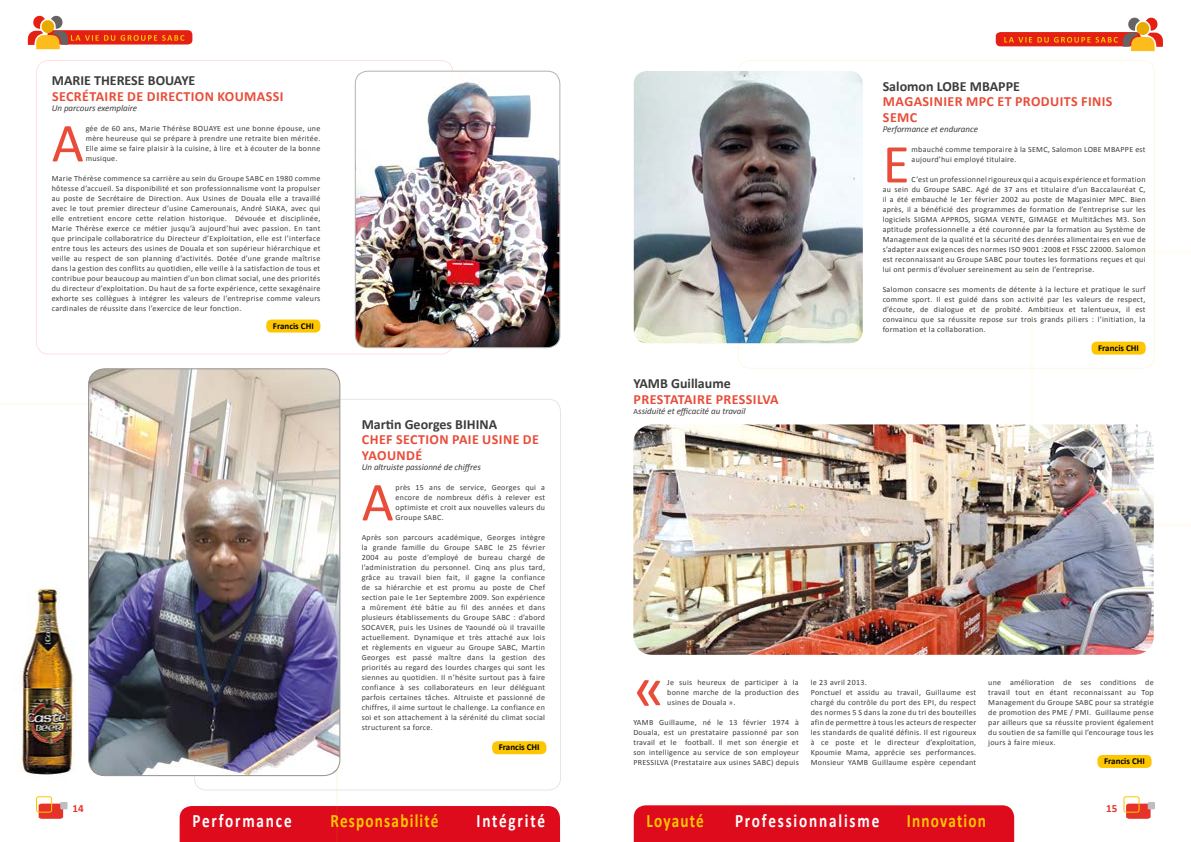
<style>
.page{position:relative;width:1191px;height:842px;background:#fff}
.page>*{position:absolute;margin:0;border:0;box-sizing:border-box;transform-origin:0 0}
.t1{font:63px "Calibri";color:#e94d39}
.t2{font:55.3px "Calibri";color:#e94d39}
.t3{font:700 19px "Calibri";letter-spacing:.12em;color:#fff;scale:.8 1}
.t4{font:700 19px "Calibri";letter-spacing:.08em;color:#fdc600;scale:.8 1}
.t5{font:700 14px/15.3px "Calibri";letter-spacing:.03em;color:#e94d39}
.t6{font:700 14px "Calibri";color:#3c3c3b}
.t7{font:700 11px "Calibri";color:#e63329}
.t8{font:italic 9px "Calibri";letter-spacing:-.005em;color:#3c3c3b}
.t9{font:700 9px "Calibri";color:#000}
.t10{font:8px/10px "Calibri";letter-spacing:.035em;color:#3c3c3b;text-align:justify}
.s1{font-style:normal;font-size:8px}
</style>
<div class="page">
<div style="left:634px;top:805px;width:380px;height:37px;background:#de0b1c"></div>
<div style="left:337px;top:806px;width:223px;height:36px;background:#de0b1c"></div>
<svg style="left:1123px;top:796px;width:27px;height:23px"></svg>
<div style="left:1147px;top:802px;width:8px;height:7px;background:#bebebe"></div>
<div style="left:48px;top:30px;width:144px;height:15px;background:#e41f13;border-radius:5px"></div>
<svg style="left:28px;top:15px;width:156px;height:34px"></svg>
<div style="left:995px;top:32px;width:145px;height:14px;background:#e41f13;border-radius:5px"></div>
<svg style="left:1004px;top:37px;width:44px;height:6px"></svg>
<svg style="left:1054px;top:17px;width:109px;height:34px"></svg>
<img style="left:633px;top:424px;width:520px;height:231px">
<div style="left:1091px;top:342px;width:54px;height:13px;background:#fdc600;border-radius:5px"></div>
<div style="left:1097px;top:755px;width:54px;height:13px;background:#fdc600;border-radius:5px"></div>
<div style="left:266px;top:320px;width:54px;height:12px;background:#fdc600;border-radius:5px"></div>
<div style="left:492px;top:741px;width:54px;height:13px;background:#fdc600;border-radius:5px"></div>
<svg style="left:0;top:403px;width:337px;height:439px"></svg>
<img style="left:355px;top:71px;width:205px;height:277px">
<div style="left:355px;top:71px;width:205px;height:277px;border:1px solid #b3b2b2;border-radius:13px"></div>
<img style="left:89px;top:369px;width:251px;height:407px">
<div style="left:88px;top:369px;width:252px;height:407px;border:1px solid #949093;border-radius:16px"></div>
<img style="left:13px;top:581px;width:73px;height:200px">
<img style="left:634px;top:71px;width:229px;height:272px">
<h3 class="t6" style="left:52px;top:72px;width:145px">MARIE THERESE BOUAYE</h3>
<h3 class="t5" style="left:52px;top:88px;width:233px">SECRÉTAIRE DE DIRECTION KOUMASSI</h3>
<p class="t8" style="left:52px;top:102px;width:87px">Un parcours exemplaire</p>
<h2 class="t2" style="left:52px;top:108px;width:33px">A</h2>
<p class="t10" style="left:86px;top:124px;width:236px">gée de 60 ans, Marie Thérèse BOUAYE est une bonne épouse, une mère heureuse qui se prépare à prendre une retraite bien méritée.<br>Elle aime se faire plaisir à la cuisine, à lire et à écouter de la bonne musique.</p>
<p class="t10" style="left:52px;top:174px;width:270px">Marie Thérèse commence sa carrière au sein du Groupe SABC en 1980 comme hôtesse d’accueil. Sa disponibilité et son professionnalisme vont la propulser au poste de Secrétaire de Direction. Aux Usines de Douala elle a travaillé avec le tout premier directeur d’usine Camerounais, André SIAKA, avec qui elle entretient encore cette relation historique. Dévouée et disciplinée, Marie Thérèse exerce ce métier jusqu’à aujourd’hui avec passion. En tant que principale collaboratrice du Directeur d’Exploitation, elle est l’interface entre tous les acteurs des usines de Douala et son supérieur hiérarchique et veille au respect de son planning d’activités. Dotée d’une grande maîtrise dans la gestion des conflits au quotidien, elle veille à la satisfaction de tous et contribue pour beaucoup au maintien d’un bon climat social, une des priorités du directeur d’exploitation. Du haut de sa forte expérience, cette sexagénaire exhorte ses collègues à intégrer les valeurs de l’entreprise comme valeurs cardinales de réussite dans l’exercice de leur fonction.</p>
<p class="t9" style="left:273px;top:320px;width:42px">Francis CHI</p>
<h3 class="t6" style="left:362px;top:415px;width:137px">Martin Georges BIHINA</h3>
<h3 class="t5" style="left:362px;top:432px;width:178px">CHEF SECTION PAIE USINE DE<br>YAOUNDÉ</h3>
<p class="t8" style="left:362px;top:461px;width:121px">Un altruiste passionné de chiffres</p>
<h2 class="t2" style="left:362px;top:467px;width:33px">A</h2>
<p class="t10" style="left:395px;top:483px;width:151px">près 15 ans de service, Georges qui a encore de nombreux défis à relever est optimiste et croit aux nouvelles valeurs du Groupe SABC.</p>
<p class="t10" style="left:362px;top:533px;width:185px">Après son parcours académique, Georges intègre la grande famille du Groupe SABC le 25 février 2004 au poste d’employé de bureau chargé de l’administration du personnel. Cinq ans plus tard, grâce au travail bien fait, il gagne la confiance de sa hiérarchie et est promu au poste de Chef section paie le 1er Septembre 2009. Son expérience a mûrement été bâtie au fil des années et dans plusieurs établissements du Groupe SABC : d’abord SOCAVER, puis les Usines de Yaoundé où il travaille actuellement. Dynamique et très attaché aux lois et règlements en vigueur au Groupe SABC, Martin Georges est passé maître dans la gestion des priorités au regard des lourdes charges qui sont les siennes au quotidien. Il n’hésite surtout pas à faire confiance à ses collaborateurs en leur déléguant parfois certaines tâches. Altruiste et passionné de chiffres, il aime surtout le challenge. La confiance en soi et son attachement à la sérénité du climat social structurent sa force.</p>
<p class="t9" style="left:499px;top:741px;width:42px">Francis CHI</p>
<h3 class="t6" style="left:633px;top:375px;width:99px">YAMB Guillaume</h3>
<h3 class="t5" style="left:633px;top:391px;width:147px">PRESTATAIRE PRESSILVA</h3>
<p class="t8" style="left:633px;top:405px;width:114px"><span class="s1">A</span>ssiduité et efficacité au travail</p>
<h3 class="t6" style="left:882px;top:77px;width:139px">Salomon LOBE MBAPPE</h3>
<h3 class="t5" style="left:883px;top:94px;width:231px">MAGASINIER MPC ET PRODUITS FINIS<br>SEMC</h3>
<p class="t8" style="left:882px;top:123px;width:97px">Performance et endurance</p>
<h2 class="t2" style="left:882px;top:129px;width:28px">E</h2>
<p class="t10" style="left:911px;top:145px;width:235px">mbauché comme temporaire à la SEMC, Salomon LOBE MBAPPE est aujourd’hui employé titulaire.</p>
<p class="t10" style="left:882px;top:175px;width:264px;text-indent:29px">C’est un professionnel rigoureux qui a acquis expérience et formation au sein du Groupe SABC. Agé de 37 ans et titulaire d’un Baccalauréat C, il a été embauché le 1er février 2002 au poste de Magasinier MPC. Bien après, il a bénéficié des programmes de formation de l’entreprise sur les logiciels SIGMA APPROS, SIGMA VENTE, GIMAGE et Multitâches M3. Son aptitude professionnelle a été couronnée par la formation au Système de Management de la qualité et la sécurité des denrées alimentaires en vue de s’adapter aux exigences des normes ISO 9001 :2008 et FSSC 22000. Salomon est reconnaissant au Groupe SABC pour toutes les formations reçues et qui lui ont permis d’évoluer sereinement au sein de l’entreprise.</p>
<p class="t10" style="left:882px;top:285px;width:264px">Salomon consacre ses moments de détente à la lecture et pratique le surf comme sport. Il est guidé dans son activité par les valeurs de respect, d’écoute, de dialogue et de probité. Ambitieux et talentueux, il est convaincu que sa réussite repose sur trois grands piliers : l’initiation, la formation et la collaboration.</p>
<p class="t9" style="left:1098px;top:342px;width:42px">Francis CHI</p>
<h1 class="t1" style="left:633px;top:648px;width:34px">«</h1>
<p class="t10" style="left:667px;top:677px;width:133px">Je suis heureux de participer à la bonne marche de la production des usines de Douala ».</p>
<p class="t10" style="left:633px;top:717px;width:167px">YAMB Guillaume, né le 13 février 1974 à Douala, est un prestataire passionné par son travail et le football. Il met son énergie et son intelligence au service de son employeur PRESSILVA (Prestataire aux usines SABC) depuis</p>
<p class="t10" style="left:811px;top:677px;width:167px;text-align:left">le 23 avril 2013.<br>Ponctuel et assidu au travail, Guillaume est chargé du contrôle du port des EPI, du respect des normes 5 S dans la zone du tri des bouteilles afin de permettre à tous les acteurs de respecter les standards de qualité définis. Il est rigoureux à ce poste et le directeur d’exploitation, Kpoumie Mama, apprécie ses performances.<br>Monsieur YAMB Guillaume espère cependant</p>
<p class="t10" style="left:988px;top:677px;width:167px">une amélioration de ses conditions de travail tout en étant reconnaissant au Top Management du Groupe SABC pour sa stratégie de promotion des PME / PMI. Guillaume pense par ailleurs que sa réussite provient également du soutien de sa famille qui l’encourage tous les jours à faire mieux.</p>
<p class="t9" style="left:1104px;top:755px;width:42px">Francis CHI</p>
<h3 class="t7" style="left:72px;top:801px;width:13px">14</h3>
<h3 class="t7" style="left:1106px;top:801px;width:13px">15</h3>
<h3 class="t3" style="left:192px;top:808px;width:126px">Performance</h3>
<h3 class="t4" style="left:330px;top:808px;width:137px">Responsabilité</h3>
<h3 class="t3" style="left:476px;top:808px;width:87px">Intégrité</h3>
<h3 class="t4" style="left:646px;top:808px;width:73px">Loyauté</h3>
<h3 class="t3" style="left:735px;top:808px;width:182px">Professionnalisme</h3>
<h3 class="t4" style="left:907px;top:808px;width:100px">Innovation</h3>
</div>
